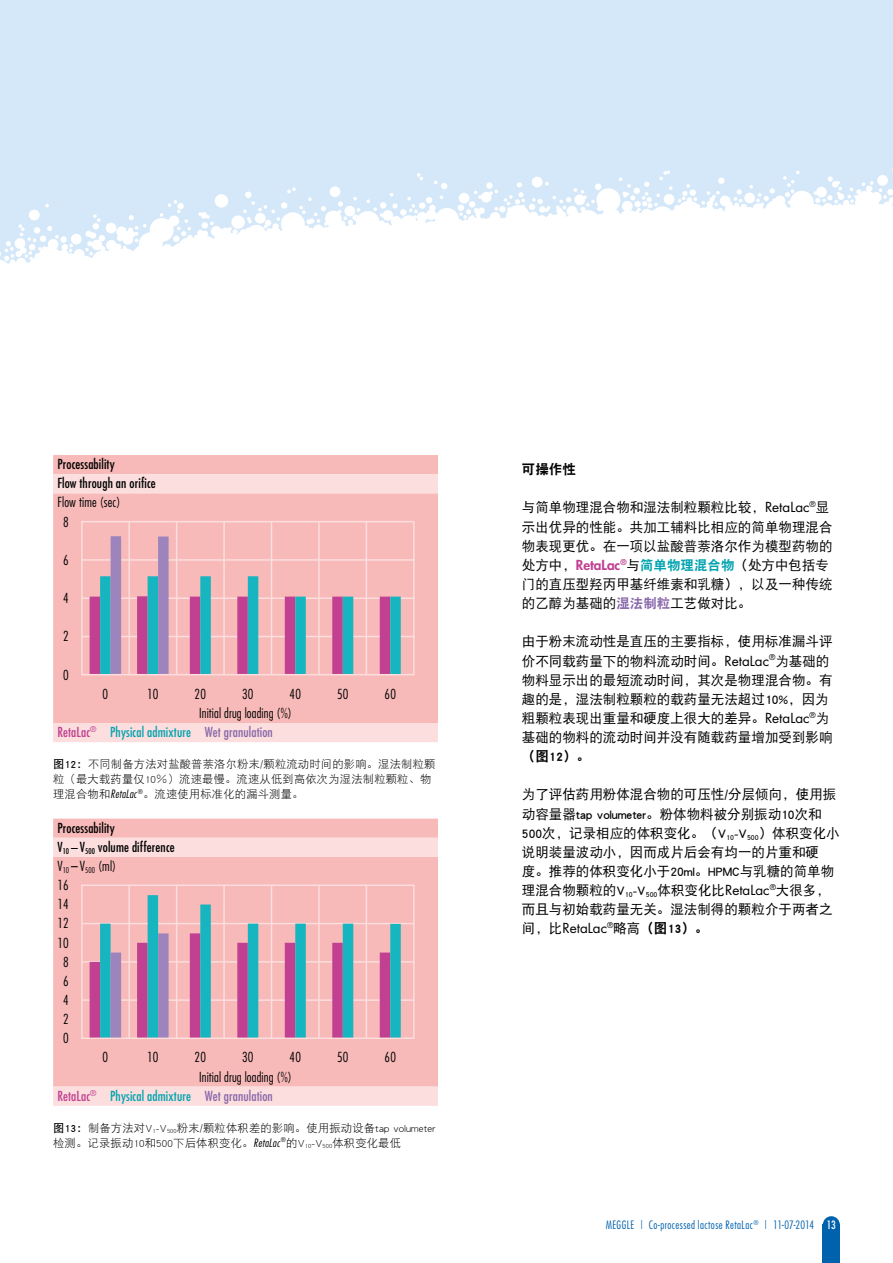
<style>
.page{position:relative;width:893px;height:1263px;background:#fff}
.page>*{position:absolute;margin:0;border:0;box-sizing:border-box;transform-origin:0 0}
.t1{font:13.5px/19.2px "DFP Hei W5";color:#000}
.t2{font:300 condensed 13.5px/19.2px "Futura";letter-spacing:.01em;color:#000}
.t3{font:condensed 13.5px/19.2px "Futura";letter-spacing:.01em;color:#000}
.t4{font:13.5px "Futura";color:#000}
.t5{font:13.5px "DFP Hei W9";color:#000}
.t6{font:11.25px/15px "DFP Hei W3";letter-spacing:.02em;color:#000}
.t7{font:300 condensed 11.25px "Futura";letter-spacing:.04em;color:#0061ad}
.t8{font:condensed 11.25px "Futura";color:#fff}
.s1{font-weight:400;color:#c14091}
.s2{font-weight:400;color:#00a3af}
.s3{font-weight:400;color:#8967aa}
.s4{font-family:"DFP Hei W7"}
.s5{font-family:"Futura";font-weight:300;font-style:italic;font-stretch:condensed}
.s6{font-family:"Futura"}
.s7{font-family:"Futura";font-weight:800;color:#c14091}
.s8{font-family:"DFP Hei W9";color:#00a3af}
.s9{font-family:"DFP Hei W9";color:#8967aa}
.s10{font-family:"DFP Hei W5"}
.s11{font-family:"DFP Hei W9"}
</style>
<div class="page">
<div style="left:0;top:0;width:893px;height:455px;background:#d4e8f9"></div>
<svg style="left:0;top:169px;width:893px;height:286px;background:#f8fbfe"></svg>
<div style="left:823px;top:1225px;width:17px;height:38px;background:#0061ad"></div>
<div style="left:823px;top:1216px;width:17px;height:17px;background:#0061ad;border-radius:50%"></div>
<div style="left:53px;top:455px;width:385px;height:19px;background:#f7bab9"></div>
<svg style="left:53px;top:474px;width:385px;height:268px;background:#f7c0bf"></svg>
<div style="left:53px;top:819px;width:385px;height:19px;background:#f7bab9"></div>
<svg style="left:53px;top:838px;width:385px;height:268px;background:#f7c0bf"></svg>
<div style="left:81px;top:521px;width:334px;height:154px;border:2px solid #fbdedd"></div>
<hr style="left:223px;top:522px;width:2px;height:152px;background:#fbdedd">
<hr style="left:271px;top:522px;width:1px;height:152px;background:#fbdedd">
<hr style="left:128px;top:522px;width:2px;height:152px;background:#fbdedd">
<hr style="left:176px;top:522px;width:1px;height:152px;background:#fbdedd">
<hr style="left:318px;top:522px;width:2px;height:152px;background:#fbdedd">
<hr style="left:366px;top:522px;width:1px;height:152px;background:#fbdedd">
<hr style="left:82px;top:597px;width:333px;height:2px;background:#fbdedd">
<hr style="left:82px;top:559px;width:333px;height:2px;background:#fbdedd">
<hr style="left:82px;top:636px;width:333px;height:1px;background:#fbdedd">
<div style="left:81px;top:884px;width:334px;height:155px;border:2px solid #fbdedd"></div>
<hr style="left:223px;top:885px;width:2px;height:153px;background:#fbdedd">
<hr style="left:271px;top:885px;width:1px;height:153px;background:#fbdedd">
<hr style="left:128px;top:885px;width:2px;height:153px;background:#fbdedd">
<hr style="left:176px;top:885px;width:1px;height:153px;background:#fbdedd">
<hr style="left:318px;top:885px;width:2px;height:153px;background:#fbdedd">
<hr style="left:366px;top:885px;width:1px;height:153px;background:#fbdedd">
<hr style="left:82px;top:961px;width:333px;height:1px;background:#fbdedd">
<hr style="left:82px;top:923px;width:333px;height:1px;background:#fbdedd">
<hr style="left:82px;top:999px;width:333px;height:2px;background:#fbdedd">
<div style="left:90px;top:962px;width:10px;height:75px;background:#c14091"></div>
<div style="left:100px;top:924px;width:11px;height:113px;background:#17b5bf"></div>
<div style="left:90px;top:597px;width:10px;height:77px;background:#c14091"></div>
<div style="left:100px;top:576px;width:11px;height:98px;background:#17b5bf"></div>
<div style="left:111px;top:536px;width:10px;height:138px;background:#9e84bc"></div>
<div style="left:111px;top:952px;width:10px;height:85px;background:#9e84bc"></div>
<div style="left:137px;top:943px;width:11px;height:94px;background:#c14091"></div>
<div style="left:148px;top:895px;width:10px;height:142px;background:#17b5bf"></div>
<div style="left:137px;top:596px;width:11px;height:78px;background:#c14091"></div>
<div style="left:148px;top:576px;width:10px;height:98px;background:#17b5bf"></div>
<div style="left:158px;top:536px;width:11px;height:138px;background:#9e84bc"></div>
<div style="left:158px;top:933px;width:11px;height:104px;background:#9e84bc"></div>
<div style="left:190px;top:597px;width:10px;height:77px;background:#c14091"></div>
<div style="left:200px;top:576px;width:11px;height:98px;background:#17b5bf"></div>
<div style="left:190px;top:933px;width:10px;height:104px;background:#c14091"></div>
<div style="left:200px;top:904px;width:11px;height:133px;background:#17b5bf"></div>
<div style="left:237px;top:597px;width:11px;height:77px;background:#c14091"></div>
<div style="left:248px;top:576px;width:10px;height:98px;background:#17b5bf"></div>
<div style="left:237px;top:943px;width:11px;height:94px;background:#c14091"></div>
<div style="left:248px;top:924px;width:10px;height:113px;background:#17b5bf"></div>
<div style="left:285px;top:943px;width:10px;height:94px;background:#c14091"></div>
<div style="left:295px;top:924px;width:11px;height:113px;background:#17b5bf"></div>
<div style="left:332px;top:943px;width:11px;height:94px;background:#c14091"></div>
<div style="left:343px;top:924px;width:10px;height:113px;background:#17b5bf"></div>
<div style="left:285px;top:597px;width:10px;height:77px;background:#c14091"></div>
<div style="left:295px;top:597px;width:11px;height:77px;background:#17b5bf"></div>
<div style="left:332px;top:597px;width:11px;height:77px;background:#c14091"></div>
<div style="left:343px;top:597px;width:10px;height:77px;background:#17b5bf"></div>
<div style="left:380px;top:597px;width:10px;height:77px;background:#c14091"></div>
<div style="left:390px;top:597px;width:11px;height:77px;background:#17b5bf"></div>
<div style="left:380px;top:952px;width:10px;height:85px;background:#c14091"></div>
<div style="left:390px;top:924px;width:11px;height:113px;background:#17b5bf"></div>
<p class="t3" style="left:57px;top:454px;width:100px">Processability<br>Flow through an orifice</p>
<p class="t2" style="left:63px;top:493px;width:59px;text-indent:-6px">Flow time (sec)<br>8</p>
<p class="t2" style="left:63px;top:550px;width:7px">6</p>
<p class="t2" style="left:63px;top:588px;width:7px">4</p>
<p class="t2" style="left:63px;top:627px;width:7px">2</p>
<p class="t2" style="left:63px;top:665px;width:7px">0</p>
<p class="t2" style="left:57px;top:703px;width:236px;text-indent:142px">Initial drug loading (%)<br><span class="s1">RetaLac</span><sup>®</sup> <span class="s2">Physical admixture</span> <span class="s3">Wet granulation</span></p>
<p class="t2" style="left:103px;top:684px;width:7px">0</p>
<p class="t2" style="left:147px;top:684px;width:13px">10</p>
<p class="t2" style="left:195px;top:684px;width:13px">20</p>
<p class="t2" style="left:242px;top:684px;width:13px">30</p>
<p class="t2" style="left:290px;top:684px;width:13px">40</p>
<p class="t2" style="left:337px;top:684px;width:13px">50</p>
<p class="t2" style="left:385px;top:684px;width:13px">60</p>
<p class="t6" style="left:53px;top:756px;width:384px"><span class="s4">图12：</span>不同制备方法对盐酸普萘洛尔粉末/颗粒流动时间的影响。湿法制粒颗粒（最大载药量仅10％）流速最慢。流速从低到高依次为湿法制粒颗粒、物理混合物和<span class="s5">RetaLac</span> <sup>®</sup>。流速使用标准化的漏斗测量。</p>
<p class="t3" style="left:57px;top:818px;width:59px">Processability</p>
<p class="t3" style="left:57px;top:837px;width:119px">V<sub>10</sub> – V<sub>500</sub> volume difference</p>
<p class="t2" style="left:57px;top:856px;width:60px">V<sub>10</sub> – V<sub>500</sub> (ml)</p>
<p class="t2" style="left:57px;top:875px;width:13px">16</p>
<p class="t2" style="left:57px;top:894px;width:13px">14</p>
<p class="t2" style="left:57px;top:914px;width:13px">12</p>
<p class="t2" style="left:57px;top:933px;width:13px">10</p>
<p class="t2" style="left:63px;top:952px;width:7px">8</p>
<p class="t2" style="left:63px;top:971px;width:7px">6</p>
<p class="t2" style="left:63px;top:990px;width:7px">4</p>
<p class="t2" style="left:63px;top:1009px;width:7px">2</p>
<p class="t2" style="left:63px;top:1028px;width:7px">0</p>
<p class="t2" style="left:57px;top:1067px;width:236px;text-indent:142px">Initial drug loading (%)<br><span class="s1">RetaLac</span><sup>®</sup> <span class="s2">Physical admixture</span> <span class="s3">Wet granulation</span></p>
<p class="t2" style="left:103px;top:1048px;width:7px">0</p>
<p class="t2" style="left:147px;top:1048px;width:13px">10</p>
<p class="t2" style="left:195px;top:1048px;width:13px">20</p>
<p class="t2" style="left:242px;top:1048px;width:13px">30</p>
<p class="t2" style="left:290px;top:1048px;width:13px">40</p>
<p class="t2" style="left:337px;top:1048px;width:13px">50</p>
<p class="t2" style="left:385px;top:1048px;width:13px">60</p>
<p class="t6" style="left:53px;top:1120px;width:384px"><span class="s4">图13：</span>制备方法对V<sub>1</sub>-V<sub>500</sub>粉末/颗粒体积差的影响。使用振动设备tap volumeter检测。记录振动10和500下后体积变化。<span class="s5">RetaLac</span> <sup>®</sup>的V<sub>10</sub>-V<sub>500</sub>体积变化最低</p>
<p class="t5" style="left:522px;top:462px;width:55px">可操作性</p>
<p class="t1" style="left:522px;top:498px;width:312px">与简单物理混合物和湿法制粒颗粒比较，<span class="s6">RetaLac</span><sup>®</sup>显示出优异的性能。共加工辅料比相应的简单物理混合物表现更优。在一项以盐酸普萘洛尔作为模型药物的处方中，<span class="s7">RetaLac</span><sup>®</sup>与<span class="s8">简单物理混合物</span>（处方中包括专门的直压型羟丙甲基纤维素和乳糖），以及一种传统的乙醇为基础的<span class="s9">湿法制粒</span>工艺做对比。</p>
<p class="t1" style="left:522px;top:632px;width:312px">由于粉末流动性是直压的主要指标，使用标准漏斗评价不同载药量下的物料流动时间。<span class="s6">RetaLac</span><sup>®</sup>为基础的物料显示出的最短流动时间，其次是物理混合物。有趣的是，湿法制粒颗粒的载药量无法超过10%，因为粗颗粒表现出重量和硬度上很大的差异。<span class="s6">RetaLac</span><sup>®</sup>为基础的物料的流动时间并没有随载药量增加受到影响</p>
<p class="t5" style="left:522px;top:749px;width:70px">（图12）。</p>
<p class="t1" style="left:522px;top:785px;width:319px">为了评估药用粉体混合物的可压性/分层倾向，使用振动容量器tap volumeter。粉体物料被分别振动10次和<br>500次，记录相应的体积变化。（V<sub>10</sub>-V<sub>500</sub>）体积变化小说明装量波动小，因而成片后会有均一的片重和硬<br>度。推荐的体积变化小于20ml。HPMC与乳糖的简单物理混合物颗粒的V<sub>10</sub>-V<sub>500</sub>体积变化比<span class="s6">RetaLac</span><sup>®</sup>大很多，而且与初始载药量无关。湿法制得的颗粒介于两者之</p>
<p class="t4" style="left:522px;top:919px;width:188px"><span class="s10">间，比</span>RetaLac<sup>®</sup><span class="s10">略高</span><span class="s11">（图13）。</span></p>
<p class="t7" style="left:606px;top:1218px;width:210px">MEGGLE | Co-processed lactose RetaLac<sup>®</sup> | 11-07-2014</p>
<p class="t8" style="left:827px;top:1218px;width:11px">13</p>
</div>
